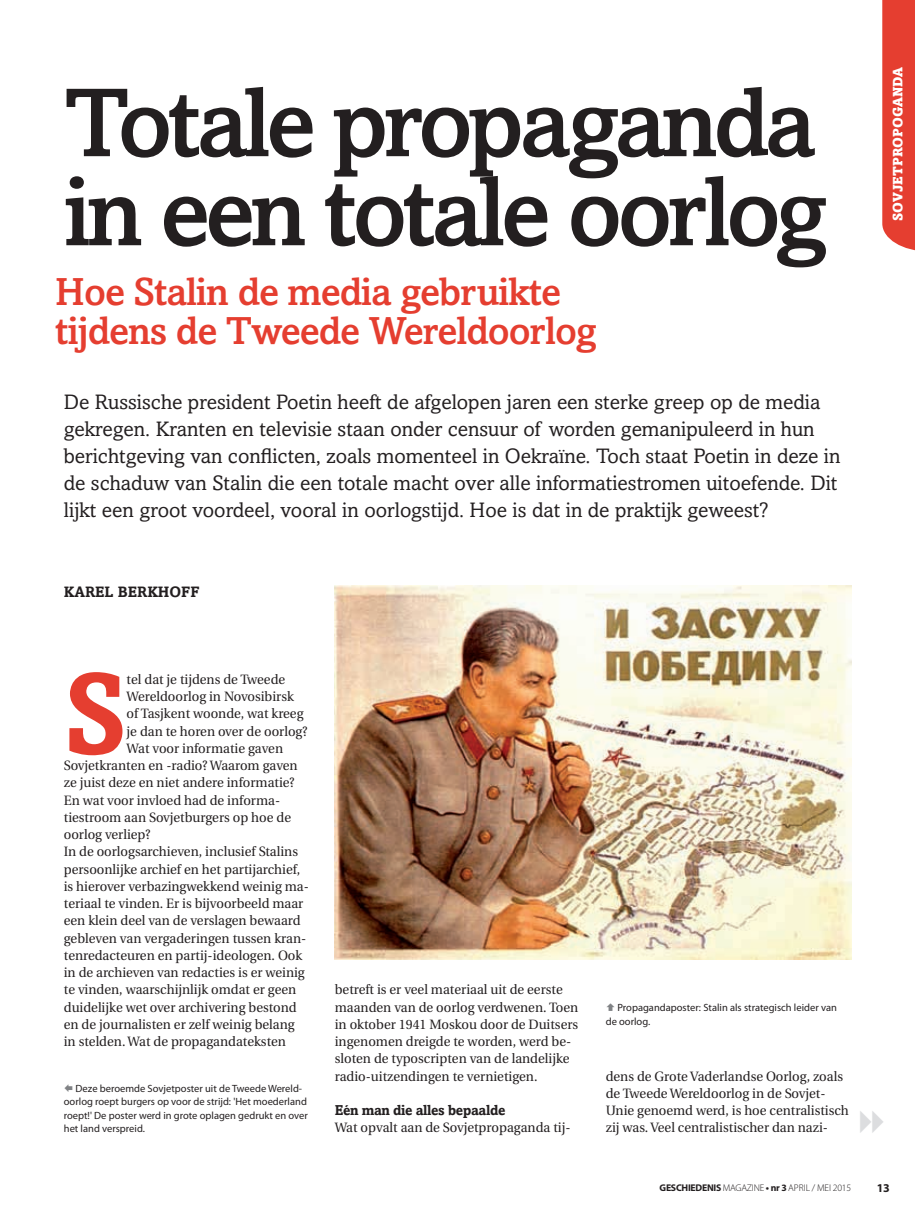
<style>
.page{position:relative;width:915px;height:1212px;background:#fff}
.page>*{position:absolute;margin:0;border:0;box-sizing:border-box;transform-origin:0 0}
.t1{font:700 112.95px "Amasis";color:#e53e30}
.t2{font:500 97.65px/89.1px "Amasis";letter-spacing:-.05em;color:#231f20}
.t3{font:500 39px/39px "Amasis";letter-spacing:-.025em;color:#e53e30}
.t4{font:21px/27px "Amasis";color:#231f20}
.t5{font:700 15px "Amasis";color:#231f20}
.t6{font:700 14.25px "Amasis";letter-spacing:-.025em;color:#231f20}
.t7{font:13.5px/17.2px "Utopia";color:#231f20}
.t8{font:900 13.5px "Amasis";color:#fff}
.t9{font:700 12px "Myriad Pro";color:#231f20}
.t10{font:10.5px/13.5px "Myriad Pro";color:#231f20}
.t11{font:300 9.75px "Myriad Pro";letter-spacing:-.025em;color:#231f20}
.s1{font-weight:700}
</style>
<div class="page">
<svg style="left:882px;top:0;width:32px;height:250px;background:#e64739"></svg>
<img style="left:334px;top:586px;width:516px;height:374px">
<h2 class="t2" style="left:64px;top:77px;width:764px">Totale propaganda in een totale oorlog</h2>
<h3 class="t3" style="left:55px;top:272px;width:542px">Hoe Stalin de media gebruikte tijdens de Tweede Wereldoorlog</h3>
<p class="t4" style="left:64px;top:388px;width:778px">De Russische president Poetin heeft de afgelopen jaren een sterke greep op de media gekregen. Kranten en televisie staan onder censuur of worden gemanipuleerd in hun berichtgeving van conflicten, zoals momenteel in Oekraïne. Toch staat Poetin in deze in de schaduw van Stalin die een totale macht over alle informatiestromen uitoefende. Dit lijkt een groot voordeel, vooral in oorlogstijd. Hoe is dat in de praktijk geweest?</p>
<p class="t5" style="left:64px;top:583px;width:137px">Karel Berkhoff</p>
<h1 class="t1" style="left:64px;top:645px;width:64px">S</h1>
<p class="t7" style="left:127px;top:671px;width:160px">tel dat je tijdens de Tweede</p>
<p class="t7" style="left:127px;top:688px;width:169px">Wereldoorlog in Novosibirsk</p>
<p class="t7" style="left:127px;top:705px;width:178px">of Tasjkent woonde, wat kreeg</p>
<p class="t7" style="left:127px;top:723px;width:182px">je dan te horen over de oorlog?</p>
<p class="t7" style="left:127px;top:740px;width:158px">Wat voor informatie gaven</p>
<p class="t7" style="left:64px;top:757px;width:235px">Sovjetkranten en -radio? Waarom gaven</p>
<p class="t7" style="left:64px;top:774px;width:232px">ze juist deze en niet andere informatie?</p>
<p class="t7" style="left:64px;top:792px;width:218px">En wat voor invloed had de informa-</p>
<p class="t7" style="left:64px;top:809px;width:229px">tiestroom aan Sovjetburgers op hoe de</p>
<p class="t7" style="left:64px;top:826px;width:88px">oorlog verliep?</p>
<p class="t7" style="left:64px;top:843px;width:236px">In de oorlogsarchieven, inclusief Stalins</p>
<p class="t7" style="left:64px;top:861px;width:238px">persoonlijke archief en het partijarchief,</p>
<p class="t7" style="left:64px;top:878px;width:246px">is hierover verbazingwekkend weinig ma-</p>
<p class="t7" style="left:64px;top:895px;width:241px">teriaal te vinden. Er is bijvoorbeeld maar</p>
<p class="t7" style="left:64px;top:912px;width:238px">een klein deel van de verslagen bewaard</p>
<p class="t7" style="left:64px;top:930px;width:244px">gebleven van vergaderingen tussen kran-</p>
<p class="t7" style="left:64px;top:947px;width:240px">tenredacteuren en partij-ideologen. Ook</p>
<p class="t7" style="left:64px;top:964px;width:242px">in de archieven van redacties is er weinig</p>
<p class="t7" style="left:64px;top:981px;width:234px">te vinden, waarschijnlijk omdat er geen</p>
<p class="t7" style="left:64px;top:999px;width:234px">duidelijke wet over archivering bestond</p>
<p class="t7" style="left:64px;top:1016px;width:232px">en de journalisten er zelf weinig belang</p>
<p class="t7" style="left:64px;top:1033px;width:224px">in stelden. Wat de propagandateksten</p>
<p class="t10" style="left:64px;top:1082px;width:245px;text-indent:12px">Deze beroemde Sovjetposter uit de Tweede Wereld&shy;oorlog roept burgers op voor de strijd: 'Het moederland roept!' De poster werd in grote oplagen gedrukt en over het land verspreid.</p>
<p class="t7" style="left:334px;top:981px;width:245px">betreft is er veel materiaal uit de eerste maanden van de oorlog verdwenen. Toen in oktober 1941 Moskou door de Duitsers ingenomen dreigde te worden, werd be&shy;sloten de typoscripten van de landelijke radio-uitzendingen te vernietigen.</p>
<p class="t6" style="left:334px;top:1101px;width:172px">Eén man die alles bepaalde</p>
<p class="t7" style="left:334px;top:1119px;width:237px">Wat opvalt aan de Sovjetpropaganda tij-</p>
<p class="t10" style="left:605px;top:1001px;width:232px;text-indent:12px">Propagandaposter: Stalin als strategisch leider van de oorlog.</p>
<p class="t7" style="left:605px;top:1068px;width:244px">dens de Grote Vaderlandse Oorlog, zoals de Tweede Wereldoorlog in de Sovjet-Unie genoemd werd, is hoe centralistisch zij was. Veel centralistischer dan nazi-</p>
<p class="t8" style="left:888px;top:221px;width:155px;rotate:-90deg">sovjetpropoganda</p>
<p class="t11" style="left:659px;top:1183px;width:193px"><span class="s1">GESCHIEDENIS</span> MAGAZINE <span class="s1">• nr 3</span> APRIL / MEI 2015</p>
<p class="t9" style="left:876px;top:1181px;width:15px">13</p>
</div>
